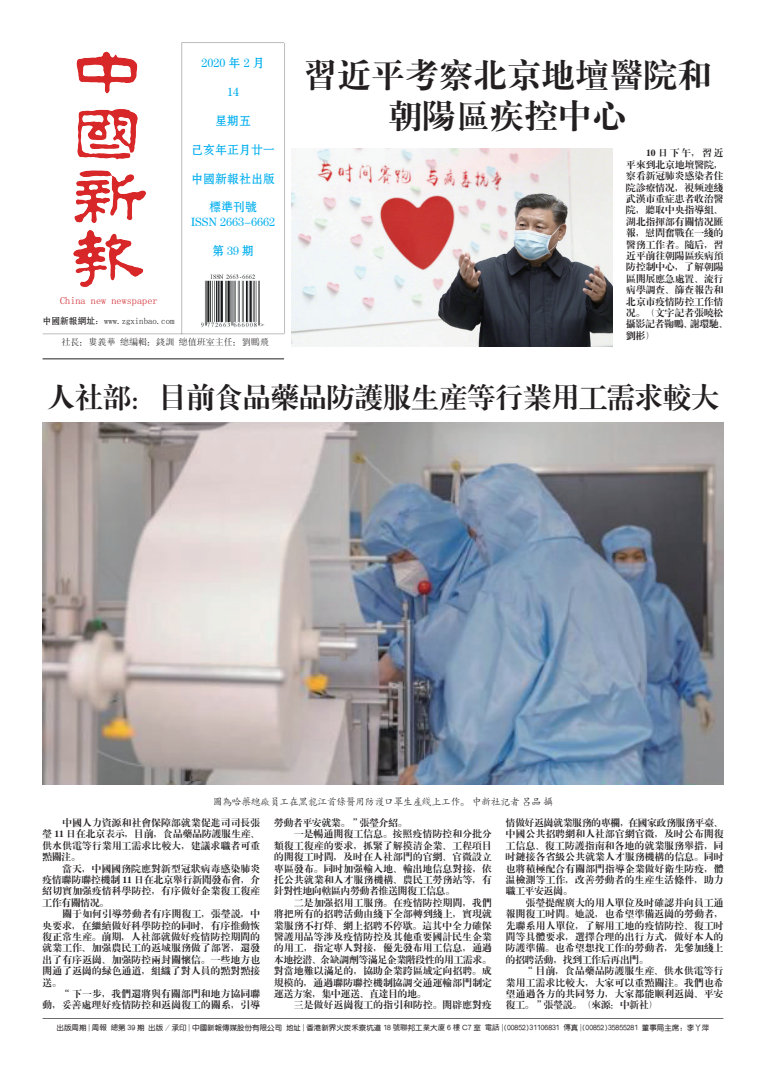
<style>
.page{position:relative;width:766px;height:1078px;background:#fff}
.page>*{position:absolute;margin:0;border:0;box-sizing:border-box;transform-origin:0 0}
.t1{font:34px/40.8px "Sungti CSEG Bold T GB";color:#231f20;text-align:center}
.t2{font:28px "CT Biao Song SF";color:#231f20}
.t3{font:12px/14.4px "FZSHFW GB1 0";color:#00aeef;text-align:center}
.t4{font:10.2px "Fang Song";color:#d1232a}
.t5{font:9.5px/11.4px "CT Biao Song SF";letter-spacing:.045em;color:#231f20;text-align:justify}
.t6{font:9.5px/11.4px "CT Biao Song SF";letter-spacing:.025em;color:#231f20}
.t7{font:9.5px "CT Biao Song SF";color:#231f20}
.t8{font:9.5px "CT Kai Ti SF";color:#231f20}
.t9{font:9px "CT Song Ti SF";color:#231f20}
.t10{font:8.8px "Sim Sun";color:#231f20}
.t11{font:7.5px "H Ye 3 gf";color:#231f20}
.s1{font-family:"FZSHFW GB1 0"}
.s2{font-family:"Sim Hei"}
</style>
<div class="page">
<hr style="left:43px;top:1017px;width:680px;height:1px;background:#6c6d70">
<hr style="left:43px;top:333px;width:241px;height:1px;background:#231f20">
<img style="left:201px;top:274px;width:64px;height:53px">
<img style="left:73px;top:51px;width:73px;height:236px">
<hr style="left:284px;top:43px;width:1px;height:291px;background:#231f20">
<hr style="left:181px;top:43px;width:1px;height:291px;background:#231f20">
<hr style="left:182px;top:42px;width:102px;height:1px;background:#231f20">
<hr style="left:43px;top:358px;width:241px;height:1px;background:#231f20">
<img style="left:291px;top:148px;width:321px;height:198px">
<img style="left:43px;top:422px;width:680px;height:362px">
<p class="t3" style="left:201px;top:56px;width:64px">2020 年 2 月</p>
<p class="t3" style="left:227px;top:85px;width:13px">14</p>
<p class="t3" style="left:215px;top:114px;width:37px">星期五</p>
<p class="t3" style="left:191px;top:143px;width:85px">己亥年正月廿一</p>
<p class="t3" style="left:191px;top:172px;width:85px">中国新报社出版</p>
<p class="t3" style="left:191px;top:200px;width:86px">标准刊号<br>ISSN 2663-6662</p>
<p class="t3" style="left:212px;top:244px;width:43px">第39期</p>
<h1 class="t1" style="left:303px;top:55px;width:410px">习近平考察北京地坛医院和朝阳区疾控中心</h1>
<p class="t6" style="left:626px;top:148px;width:103px;text-indent:20px">10日下午，习近平来到北京地坛医院，察看新冠肺炎感染者住院诊疗情况，视频连线武汉市重症患者收治医院，听取中央指导组、湖北指挥部有关情况汇报，慰问奋战在一线的医务工作者。随后，习近平前往朝阳区疾病预防控制中心，了解朝阳区开展应急处置、流行病学调查、筛查报告和北京市疫情防控工作情况。（文字记者张晓松摄影记者鞠鹏、谢环驰、刘彬）</p>
<p class="t4" style="left:60px;top:295px;width:99px">China new newspaper</p>
<p class="t10" style="left:43px;top:316px;width:133px"><span class="s1">中国新报网址</span>：www.zgxinbao.com</p>
<p class="t9" style="left:62px;top:337px;width:208px">社长：娄义华 总编辑：钱训 总值班室主任：刘鹏飞</p>
<h2 class="t2" style="left:47px;top:383px;width:673px">人社部：目前食品药品防护服生产等行业用工需求较大</h2>
<p class="t8" style="left:213px;top:796px;width:341px">图为哈药总厂员工在黑龙江首条医用防护口罩生产线上工作。 中新社记者 吕品 摄</p>
<p class="t5" style="left:43px;top:817px;width:219px;text-indent:20px">中国人力资源和社会保障部就业促进司司长张莹 11 日在北京表示，目前，食品药品防护服生产、供水供电等行业用工需求比较大，建议求职者可重点关注。</p>
<p class="t5" style="left:43px;top:862px;width:219px;text-indent:20px">当天，中国国务院应对新型冠状病毒感染肺炎疫情联防联控机制 11 日在北京举行新闻发布会，介绍切实加强疫情科学防控，有序做好企业复工复产工作有关情况。</p>
<p class="t5" style="left:43px;top:908px;width:219px;text-indent:20px">关于如何引导劳动者有序开复工，张莹说，中央要求，在继续做好科学防控的同时，有序推动恢复正常生产。前期，人社部就做好疫情防控期间的就业工作、加强农民工的返城服务做了部署，还发出了有序返岗、加强防控两封关怀信。一些地方也开通了返岗的绿色通道，组织了对人员的点对点接送。</p>
<p class="t5" style="left:43px;top:988px;width:219px;text-align:right">“下一步，我们还将与有关部门和地方协同联<br>动，妥善处理好疫情防控和返岗复工的关系，引导</p>
<p class="t7" style="left:274px;top:817px;width:134px">劳动者平安就业。”张莹介绍。</p>
<p class="t5" style="left:294px;top:828px;width:199px">一是畅通开复工信息。按照疫情防控和分批分</p>
<p class="t5" style="left:274px;top:839px;width:219px">类复工复产的要求，抓紧了解摸清企业、工程项目</p>
<p class="t5" style="left:274px;top:851px;width:219px">的开复工时间，及时在人社部门的官网、官微设立</p>
<p class="t5" style="left:274px;top:862px;width:219px">专区发布。同时加强输入地、输出地信息对接，依</p>
<p class="t5" style="left:274px;top:874px;width:219px">托公共就业和人才服务机构、农民工劳务站等，有</p>
<p class="t7" style="left:274px;top:886px;width:182px">针对性地向辖区内劳动者推送开复工信息。</p>
<p class="t5" style="left:294px;top:896px;width:199px">二是加强招用工服务。在疫情防控期间，我们</p>
<p class="t5" style="left:274px;top:908px;width:219px">将把所有的招聘活动由线下全部转到线上，实现就</p>
<p class="t5" style="left:274px;top:919px;width:219px">业服务不打烊、网上招聘不停歇。这其中全力确保</p>
<p class="t5" style="left:274px;top:931px;width:219px">医护用品等涉及疫情防控及其他重要国计民生企业</p>
<p class="t5" style="left:274px;top:942px;width:219px">的用工，指定专人对接，优先发布用工信息，通过</p>
<p class="t7" style="left:274px;top:954px;width:219px">本地挖潜、余缺调剂等满足企业阶段性的用工需求。</p>
<p class="t5" style="left:274px;top:965px;width:219px">对当地难以满足的，协助企业跨区域定向招聘。成</p>
<p class="t5" style="left:274px;top:976px;width:219px">规模的，通过联防联控机制协调交通运输部门制定</p>
<p class="t7" style="left:274px;top:988px;width:153px">运送方案，集中运送、直达目的地。</p>
<p class="t5" style="left:294px;top:999px;width:199px">三是做好返岗复工的指引和防控。开辟应对疫</p>
<p class="t5" style="left:506px;top:817px;width:219px">情做好返岗就业服务的专栏，在国家政务服务平台、中国公共招聘网和人社部官网官微，及时公布开复工信息、复工防护指南和各地的就业服务举措，同时链接各省级公共就业人才服务机构的信息。同时也将积极配合有关部门指导企业做好卫生防疫，体温检测等工作，改善劳动者的生产生活条件，助力职工平安返岗。</p>
<p class="t5" style="left:506px;top:896px;width:219px;text-indent:20px">张莹提醒广大的用人单位及时确认并向员工通报开复工时间。她说，也希望准备返岗的劳动者，先联系用人单位，了解用工地的疫情防控、复工时间等具体要求，选择合理的出行方式，做好本人的防护准备。也希望想找工作的劳动者，先参加线上的招聘活动，找到工作后再出门。</p>
<p class="t5" style="left:506px;top:965px;width:219px;text-indent:20px">“目前，食品药品防护服生产、供水供电等行业用工需求比较大，大家可以重点关注。我们也希望通过各方的共同努力，大家都能顺利返岗、平安复工。”张莹说。（来源：中新社）</p>
<p class="t11" style="left:57px;top:1023px;width:654px">出版周期 | 周<span class="s2">報總</span>第 39 期 出版 / 承印 | 中国新报传媒股份有限公司 地址 | 香港新界火炭禾寮坑道 18 <span class="s2">號聯</span>邦工<span class="s2">業</span>大<span class="s2">廈</span> 6 <span class="s2">樓</span> C7 室 <span class="s2">電話</span> |(00852)31106831 <span class="s2">傳</span>真 |(00852)35855281 董事局主席：李丫萍</p>
</div>
